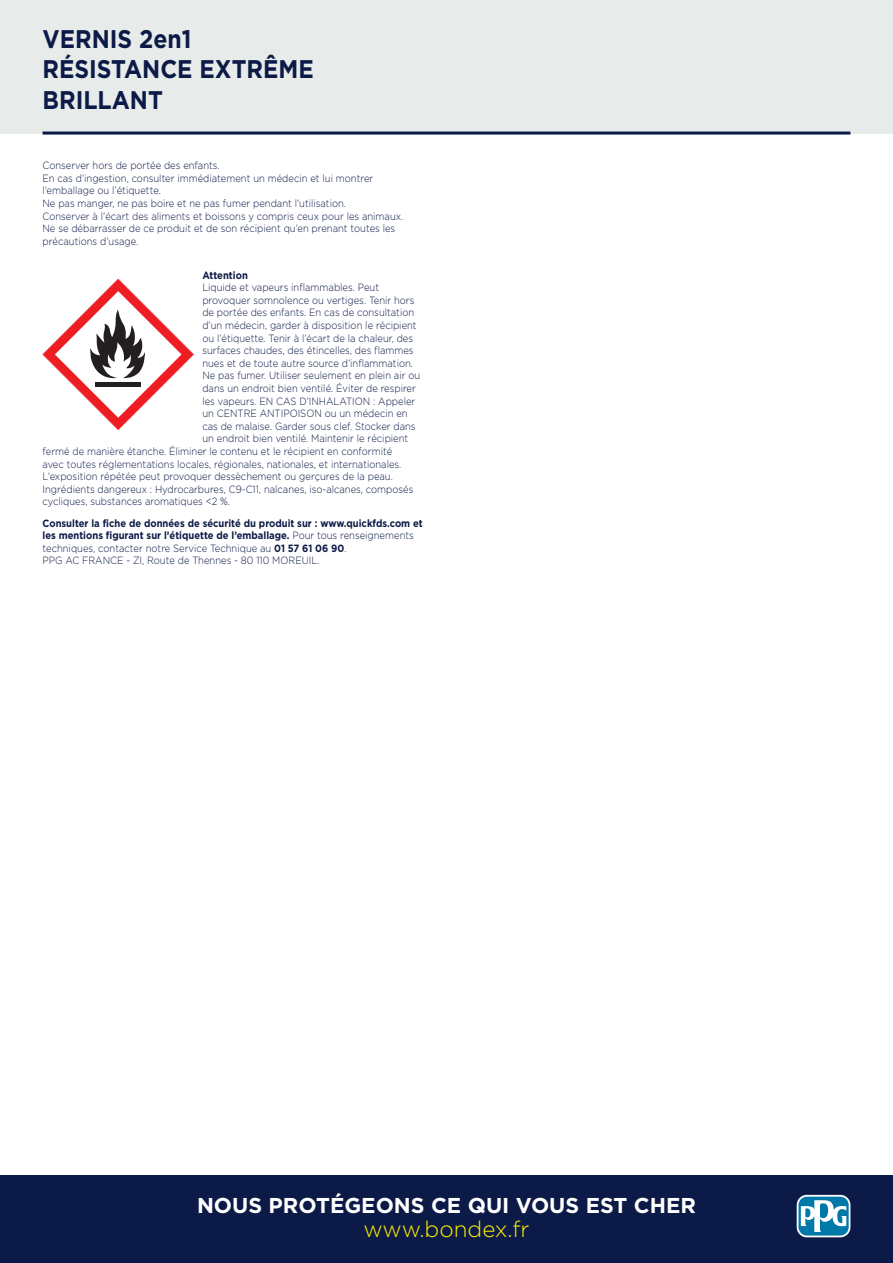
<style>
.page{position:relative;width:893px;height:1263px;background:#fff}
.page>*{position:absolute;margin:0;border:0;box-sizing:border-box;transform-origin:0 0}
.t1{font:700 25.5px/30.6px "Gotham";color:#0c1a47;scale:.9 1}
.t2{font:300 22.5px "Gotham";color:#fff101}
.t3{font:700 21.45px "Gotham";color:#fff}
.t4{font:300 10.5px/12.6px "Gotham";color:#0c1a47;scale:.9 1}
.t5{font:700 10.5px/12.6px "Gotham";color:#0c1a47;scale:.9 1}
.s1{font-weight:300}
</style>
<div class="page">
<div style="left:0;top:0;width:893px;height:133px;background:#e7ebe9"></div>
<div style="left:0;top:1176px;width:893px;height:87px;background:#0c1a47"></div>
<svg style="left:797px;top:1195px;width:53px;height:42px"></svg>
<svg style="left:798px;top:1197px;width:51px;height:38px"></svg>
<svg style="left:801px;top:1199px;width:45px;height:33px"></svg>
<hr style="left:43px;top:132px;width:807px;height:3px;background:#0c1a47">
<svg style="left:43px;top:279px;width:151px;height:151px"></svg>
<h1 class="t1" style="left:43px;top:23px;width:303px">VERNIS 2en1<br>RÉSISTANCE EXTRÊME<br>BRILLANT</h1>
<p class="t4" style="left:43px;top:159px;width:402px">Conserver hors de portée des enfants.<br>En cas d’ingestion, consulter immédiatement un médecin et lui montrer l’emballage ou l’étiquette.<br>Ne pas manger, ne pas boire et ne pas fumer pendant l’utilisation.<br>Conserver à l’écart des aliments et boissons y compris ceux pour les animaux.<br>Ne se débarrasser de ce produit et de son récipient qu’en prenant toutes les précautions d’usage.</p>
<p class="t5" style="left:202px;top:268px;width:52px">Attention</p>
<p class="t4" style="left:202px;top:281px;width:198px">Liquide et vapeurs inflammables. Peut</p>
<p class="t4" style="left:202px;top:294px;width:237px">provoquer somnolence ou vertiges. Tenir hors</p>
<p class="t4" style="left:202px;top:306px;width:237px">de portée des enfants. En cas de consultation</p>
<p class="t4" style="left:202px;top:319px;width:240px">d’un médecin, garder à disposition le récipient</p>
<p class="t4" style="left:202px;top:331px;width:236px">ou l’étiquette. Tenir à l’écart de la chaleur, des</p>
<p class="t4" style="left:202px;top:344px;width:236px">surfaces chaudes, des étincelles, des flammes</p>
<p class="t4" style="left:202px;top:357px;width:236px">nues et de toute autre source d’inflammation.</p>
<p class="t4" style="left:202px;top:369px;width:243px">Ne pas fumer. Utiliser seulement en plein air ou</p>
<p class="t4" style="left:202px;top:382px;width:239px">dans un endroit bien ventilé. Éviter de respirer</p>
<p class="t4" style="left:202px;top:394px;width:238px">les vapeurs. EN CAS D’INHALATION : Appeler</p>
<p class="t4" style="left:202px;top:407px;width:230px">un CENTRE ANTIPOISON ou un médecin en</p>
<p class="t4" style="left:202px;top:420px;width:238px">cas de malaise. Garder sous clef. Stocker dans</p>
<p class="t4" style="left:202px;top:432px;width:230px">un endroit bien ventilé. Maintenir le récipient</p>
<p class="t4" style="left:43px;top:445px;width:390px">fermé de manière étanche. Éliminer le contenu et le récipient en conformité</p>
<p class="t4" style="left:43px;top:457px;width:400px">avec toutes réglementations locales, régionales, nationales, et internationales.</p>
<p class="t4" style="left:43px;top:470px;width:391px">L’exposition répétée peut provoquer dessèchement ou gerçures de la peau.</p>
<p class="t4" style="left:43px;top:483px;width:414px">Ingrédients dangereux : Hydrocarbures, C9-C11, nalcanes, iso-alcanes, composés</p>
<p class="t4" style="left:43px;top:495px;width:210px">cycliques, substances aromatiques &lt;2 %.</p>
<p class="t5" style="left:43px;top:516px;width:424px">Consulter la fiche de données de sécurité du produit sur : www.quickfds.com et les mentions figurant sur l’étiquette de l’emballage. <span class="s1">Pour tous renseignements techniques, contacter notre Service Technique au</span> 01 57 61 06 90<span class="s1">.<br>PPG AC FRANCE - ZI, Route de Thennes - 80 110 MOREUIL.</span></p>
<h3 class="t3" style="left:197px;top:1193px;width:500px">NOUS PROTÉGEONS CE QUI VOUS EST CHER</h3>
<h2 class="t2" style="left:364px;top:1216px;width:167px">www.bondex.fr</h2>
</div>
